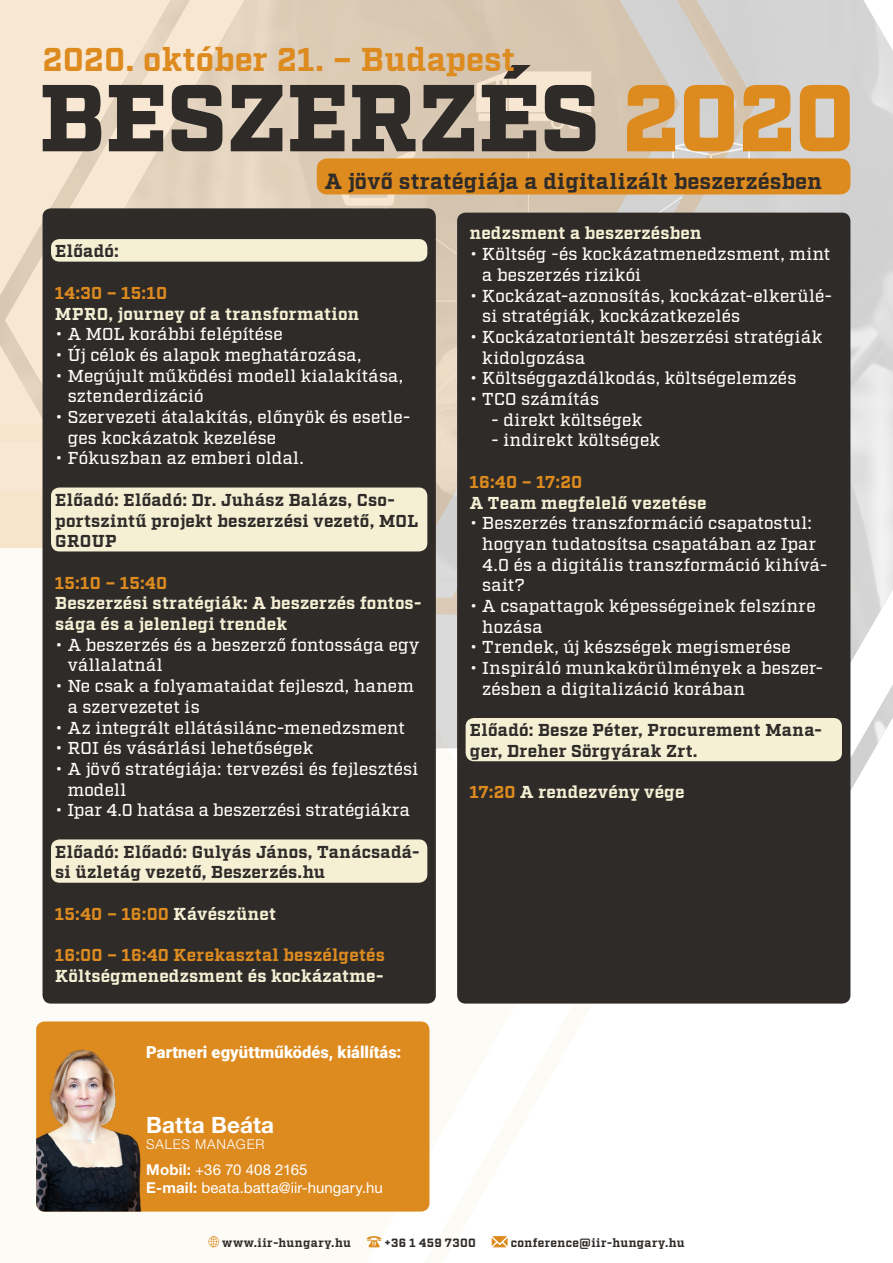
<style>
.page{position:relative;width:893px;height:1263px;background:#fff}
.page>*{position:absolute;margin:0;border:0;box-sizing:border-box;transform-origin:0 0}
.t1{font:900 94.8px "Factoria";letter-spacing:-.005em;color:#2f2b29}
.t2{font:700 33px "Factoria";letter-spacing:.005em;color:#dd8b1f}
.t3{font:700 22.5px "Helvetica Neue LT Pro";letter-spacing:.005em;color:#fff}
.t4{font:700 21.9px "Factoria";letter-spacing:.01em;color:#2f2b29}
.t5{font:500 17.25px/20.7px "Factoria";letter-spacing:.01em;color:#fff}
.t6{font:700 17.25px/20.7px "Factoria";letter-spacing:.015em;color:#2f2b29}
.t7{font:700 17.25px/20.7px "Factoria";letter-spacing:.015em;color:#f5efd4}
.t8{font:700 17.25px "Factoria";letter-spacing:.015em;color:#dd8b1f}
.t9{font:900 16.5px "Roboto";letter-spacing:.005em;color:#fff}
.t10{font:15px/18px "Helvetica Neue LT Pro";letter-spacing:.005em;color:#fff}
.t11{font:300 13.5px "Helvetica Neue LT Pro";letter-spacing:.06em;color:#fff}
.t12{font:700 12px "Factoria";letter-spacing:.03em;color:#2f2b29}
.s1{color:#dd8b1f}
.s2{color:#f5efd4}
.s3{font-weight:700}
</style>
<div class="page">
<img style="left:42px;top:0;width:851px;height:812px">
<svg style="left:0;top:0;width:755px;height:614px;background:#e3d5c2"></svg>
<div style="left:317px;top:158px;width:533px;height:36px;background:#dd8b1f;border-radius:10px"></div>
<svg style="left:208px;top:1236px;width:11px;height:11px"></svg>
<svg style="left:367px;top:1236px;width:14px;height:11px"></svg>
<svg style="left:492px;top:1236px;width:16px;height:11px"></svg>
<div style="left:43px;top:208px;width:393px;height:795px;background:#2f2b29;border-radius:9px"></div>
<div style="left:51px;top:239px;width:376px;height:23px;background:#f5efd4;border-radius:9px"></div>
<div style="left:51px;top:487px;width:376px;height:64px;background:#f5efd4;border-radius:9px"></div>
<div style="left:51px;top:839px;width:376px;height:44px;background:#f5efd4;border-radius:9px"></div>
<div style="left:457px;top:213px;width:393px;height:790px;background:#2f2b29;border-radius:9px"></div>
<div style="left:466px;top:718px;width:376px;height:43px;background:#f5efd4;border-radius:9px"></div>
<div style="left:36px;top:1021px;width:393px;height:190px;background:#dd8b1f;border-radius:9px"></div>
<img style="left:36px;top:1037px;width:105px;height:174px">
<h2 class="t2" style="left:43px;top:40px;width:474px">2020. október 21. – Budapest</h2>
<h1 class="t1" style="left:40px;top:61px;width:817px">BESZERZÉS <span class="s1">2020</span></h1>
<p class="t4" style="left:325px;top:169px;width:498px">A jövő stratégiája a digitalizált beszerzésben</p>
<p class="t6" style="left:55px;top:242px;width:65px">Előadó:</p>
<p class="t8" style="left:55px;top:282px;width:113px">14:30 – 15:10</p>
<p class="t7" style="left:55px;top:304px;width:305px">MPRO, journey of a transformation</p>
<p class="t5" style="left:55px;top:324px;width:229px">• A MOL korábbi felépítése</p>
<p class="t5" style="left:55px;top:345px;width:308px">• Új célok és alapok meghatározása,</p>
<p class="t5" style="left:68px;top:366px;width:337px;text-indent:-12px">• Megújult működési modell kialakítása, sztenderdizáció</p>
<p class="t5" style="left:68px;top:407px;width:344px;text-indent:-12px">• Szervezeti átalakítás, előnyök és esetle&shy;ges kockázatok kezelése</p>
<p class="t5" style="left:55px;top:449px;width:250px">• Fókuszban az emberi oldal.</p>
<p class="t6" style="left:55px;top:490px;width:364px">Előadó: Előadó: Dr. Juhász Balázs, Cso&shy;portszintű projekt beszerzési vezető, MOL<br>GROUP</p>
<p class="t8" style="left:55px;top:572px;width:113px">15:10 – 15:40</p>
<p class="t7" style="left:55px;top:594px;width:368px">Beszerzési stratégiák: A beszerzés fontos&shy;sága és a jelenlegi trendek</p>
<p class="t5" style="left:68px;top:635px;width:353px;text-indent:-12px">• A beszerzés és a beszerző fontossága egy vállalatnál</p>
<p class="t5" style="left:68px;top:676px;width:348px;text-indent:-12px">• Ne csak a folyamataidat fejleszd, hanem a szervezetet is</p>
<p class="t5" style="left:55px;top:718px;width:351px">• Az integrált ellátásilánc-menedzsment</p>
<p class="t5" style="left:55px;top:738px;width:259px">• ROI és vásárlási lehetőségek</p>
<p class="t5" style="left:68px;top:759px;width:352px;text-indent:-12px">• A jövő stratégiája: tervezési és fejlesztési modell</p>
<p class="t5" style="left:55px;top:800px;width:356px">• Ipar 4.0 hatása a beszerzési stratégiákra</p>
<p class="t6" style="left:55px;top:842px;width:366px">Előadó: Előadó: Gulyás János, Tanácsadá&shy;si üzletág vezető, Beszerzés.hu</p>
<p class="t8" style="left:55px;top:903px;width:222px">15:40 – 16:00 <span class="s2">Kávészünet</span></p>
<p class="t8" style="left:55px;top:945px;width:331px">16:00 – 16:40 Kerekasztal beszélgetés</p>
<p class="t7" style="left:55px;top:966px;width:330px">Költségmenedzsment és kockázatme-</p>
<p class="t9" style="left:146px;top:1040px;width:257px">Partneri együttműködés, kiállítás:</p>
<h3 class="t3" style="left:146px;top:1111px;width:129px">Batta Beáta</h3>
<p class="t11" style="left:146px;top:1136px;width:120px">SALES MANAGER</p>
<p class="t10" style="left:146px;top:1161px;width:238px"><span class="s3">Mobil:</span> +36 70 408 2165<br><span class="s3">E-mail:</span> beata.batta@iir-hungary.hu</p>
<p class="t7" style="left:470px;top:224px;width:233px">nedzsment a beszerzésben</p>
<p class="t5" style="left:482px;top:244px;width:350px;text-indent:-12px">• Költség -és kockázatmenedzsment, mint a beszerzés rizikói</p>
<p class="t5" style="left:482px;top:286px;width:352px;text-indent:-12px">• Kockázat-azonosítás, kockázat-elkerülé&shy;si stratégiák, kockázatkezelés</p>
<p class="t5" style="left:482px;top:327px;width:341px;text-indent:-12px">• Kockázatorientált beszerzési stratégiák kidolgozása</p>
<p class="t5" style="left:470px;top:369px;width:328px">• Költséggazdálkodás, költségelemzés</p>
<p class="t5" style="left:470px;top:389px;width:131px">• TCO számítás</p>
<p class="t5" style="left:491px;top:410px;width:152px">- direkt költségek</p>
<p class="t5" style="left:491px;top:431px;width:170px">- indirekt költségek</p>
<p class="t8" style="left:470px;top:471px;width:114px">16:40 – 17:20</p>
<p class="t7" style="left:470px;top:493px;width:238px">A Team megfelelő vezetése</p>
<p class="t5" style="left:482px;top:513px;width:347px;text-indent:-12px">• Beszerzés transzformáció csapatostul: hogyan tudatosítsa csapatában az Ipar<br>4.0 és a digitális transzformáció kihívá&shy;sait?</p>
<p class="t5" style="left:482px;top:596px;width:335px;text-indent:-12px">• A csapattagok képességeinek felszínre hozása</p>
<p class="t5" style="left:470px;top:638px;width:322px">• Trendek, új készségek megismerése</p>
<p class="t5" style="left:482px;top:658px;width:342px;text-indent:-12px">• Inspiráló munkakörülmények a beszer&shy;zésben a digitalizáció korában</p>
<p class="t6" style="left:470px;top:721px;width:354px">Előadó: Besze Péter, Procurement Mana&shy;ger, Dreher Sörgyárak Zrt.</p>
<p class="t7" style="left:470px;top:783px;width:216px"><span class="s1">17:20</span> A rendezvény vége</p>
<p class="t12" style="left:222px;top:1236px;width:130px">www.iir-hungary.hu</p>
<p class="t12" style="left:385px;top:1236px;width:93px">+36 1 459 7300</p>
<p class="t12" style="left:511px;top:1236px;width:175px">conference@iir-hungary.hu</p>
</div>
